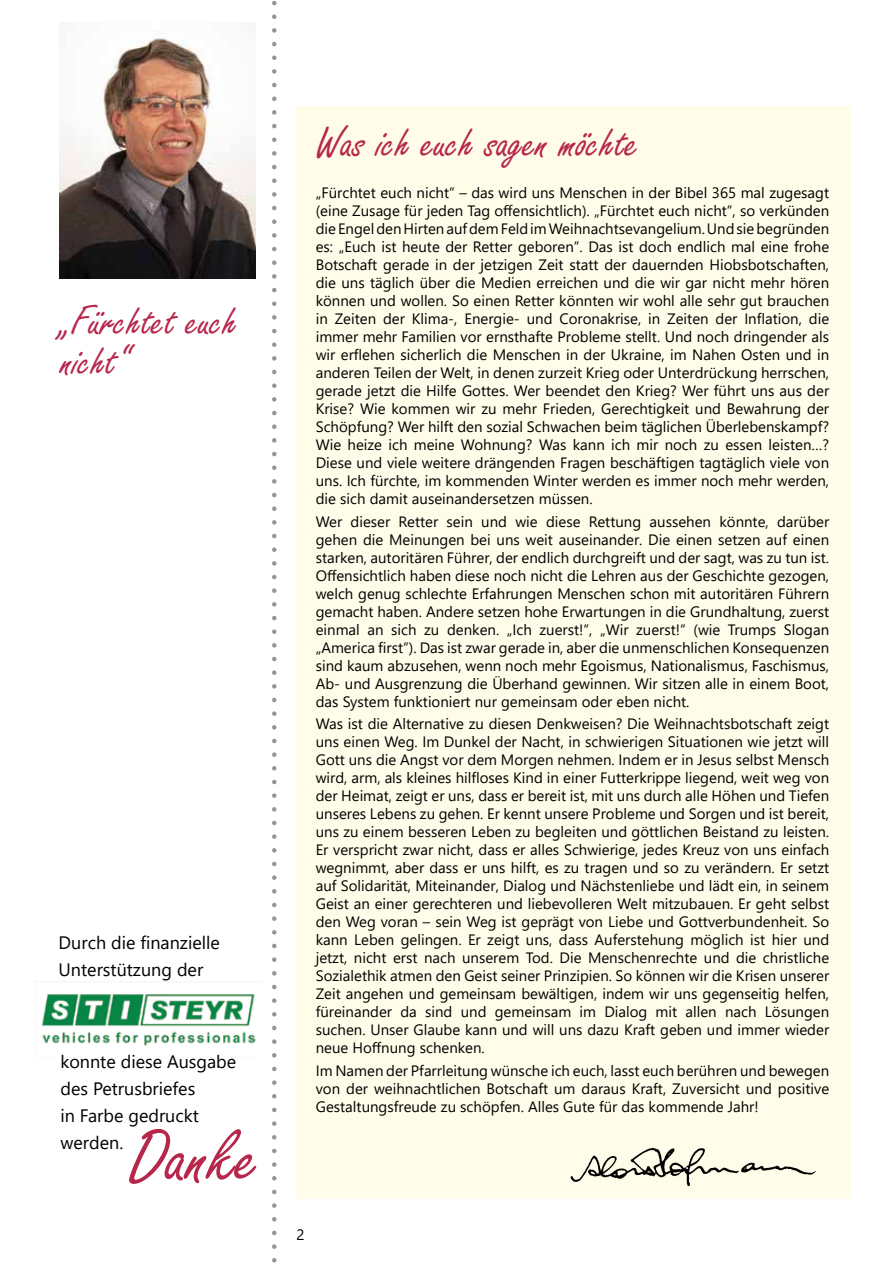
<style>
.page{position:relative;width:893px;height:1263px;background:#fff}
.page>*{position:absolute;margin:0;border:0;box-sizing:border-box;transform-origin:0 0}
.t1{font:81px "Freestyle Script";color:#b7274c}
.t2{font:46.5px "Freestyle Script";color:#b7274c}
.t3{font:45px/40.5px "Freestyle Script";color:#b7274c}
.t4{font:18px/27px "Segoe UI";color:#000}
.t5{font:15px/18px "Segoe UI";color:#000;text-align:justify}
</style>
<div class="page">
<svg style="left:272px;top:0;width:5px;height:1263px"></svg>
<div style="left:296px;top:106px;width:554px;height:1093px;background:#fffde9"></div>
<img style="left:60px;top:37px;width:195px;height:241px">
<img style="left:570px;top:1147px;width:246px;height:40px">
<img style="left:41px;top:994px;width:215px;height:52px">
<h3 class="t3" style="left:62px;top:303px;width:177px">„Fürchtet euch nicht“</h3>
<p class="t4" style="left:59px;top:927px;width:163px">Durch die finanzielle<br>Unterstützung der</p>
<p class="t4" style="left:60px;top:1046px;width:177px">konnte diese Ausgabe des Petrusbriefes<br>in Farbe gedruckt werden.</p>
<h1 class="t1" style="left:129px;top:1113px;width:132px">Danke</h1>
<h2 class="t2" style="left:316px;top:117px;width:325px">Was ich euch sagen möchte</h2>
<p class="t5" style="left:316px;top:182px;width:515px">„Fürchtet euch nicht“ – das wird uns Menschen in der Bibel 365 mal zugesagt (eine Zusage für jeden Tag offensichtlich). „Fürchtet euch nicht“, so verkünden die Engel den Hirten auf dem Feld im Weihnachtsevangelium. Und sie begründen es: „Euch ist heute der Retter geboren“. Das ist doch endlich mal eine frohe Botschaft gerade in der jetzigen Zeit statt der dauernden Hiobsbotschaften, die uns täglich über die Medien erreichen und die wir gar nicht mehr hören können und wollen. So einen Retter könnten wir wohl alle sehr gut brauchen in Zeiten der Klima-, Energie- und Coronakrise, in Zeiten der Inflation, die immer mehr Familien vor ernsthafte Probleme stellt. Und noch dringender als wir erflehen sicherlich die Menschen in der Ukraine, im Nahen Osten und in anderen Teilen der Welt, in denen zurzeit Krieg oder Unterdrückung herrschen, gerade jetzt die Hilfe Gottes. Wer beendet den Krieg? Wer führt uns aus der Krise? Wie kommen wir zu mehr Frieden, Gerechtigkeit und Bewahrung der Schöpfung? Wer hilft den sozial Schwachen beim täglichen Überlebenskampf?<br>Wie heize ich meine Wohnung? Was kann ich mir noch zu essen leisten…?<br>Diese und viele weitere drängenden Fragen beschäftigen tagtäglich viele von uns. Ich fürchte, im kommenden Winter werden es immer noch mehr werden, die sich damit auseinandersetzen müssen.</p>
<p class="t5" style="left:316px;top:511px;width:515px">Wer dieser Retter sein und wie diese Rettung aussehen könnte, darüber gehen die Meinungen bei uns weit auseinander. Die einen setzen auf einen starken, autoritären Führer, der endlich durchgreift und der sagt, was zu tun ist.<br>Offensichtlich haben diese noch nicht die Lehren aus der Geschichte gezogen, welch genug schlechte Erfahrungen Menschen schon mit autoritären Führern gemacht haben. Andere setzen hohe Erwartungen in die Grundhaltung, zuerst einmal an sich zu denken. „Ich zuerst!“, „Wir zuerst!“ (wie Trumps Slogan „America first“). Das ist zwar gerade in, aber die unmenschlichen Konsequenzen sind kaum abzusehen, wenn noch mehr Egoismus, Nationalismus, Faschismus, Ab- und Ausgrenzung die Überhand gewinnen. Wir sitzen alle in einem Boot, das System funktioniert nur gemeinsam oder eben nicht.</p>
<p class="t5" style="left:316px;top:713px;width:515px">Was ist die Alternative zu diesen Denkweisen? Die Weihnachtsbotschaft zeigt uns einen Weg. Im Dunkel der Nacht, in schwierigen Situationen wie jetzt will Gott uns die Angst vor dem Morgen nehmen. Indem er in Jesus selbst Mensch wird, arm, als kleines hilfloses Kind in einer Futterkrippe liegend, weit weg von der Heimat, zeigt er uns, dass er bereit ist, mit uns durch alle Höhen und Tiefen unseres Lebens zu gehen. Er kennt unsere Probleme und Sorgen und ist bereit, uns zu einem besseren Leben zu begleiten und göttlichen Beistand zu leisten.<br>Er verspricht zwar nicht, dass er alles Schwierige, jedes Kreuz von uns einfach wegnimmt, aber dass er uns hilft, es zu tragen und so zu verändern. Er setzt auf Solidarität, Miteinander, Dialog und Nächstenliebe und lädt ein, in seinem Geist an einer gerechteren und liebevolleren Welt mitzubauen. Er geht selbst den Weg voran – sein Weg ist geprägt von Liebe und Gottverbundenheit. So kann Leben gelingen. Er zeigt uns, dass Auferstehung möglich ist hier und jetzt, nicht erst nach unserem Tod. Die Menschenrechte und die christliche Sozialethik atmen den Geist seiner Prinzipien. So können wir die Krisen unserer Zeit angehen und gemeinsam bewältigen, indem wir uns gegenseitig helfen, füreinander da sind und gemeinsam im Dialog mit allen nach Lösungen suchen. Unser Glaube kann und will uns dazu Kraft geben und immer wieder neue Hoffnung schenken.</p>
<p class="t5" style="left:316px;top:1060px;width:515px">Im Namen der Pfarrleitung wünsche ich euch, lasst euch berühren und bewegen von der weihnachtlichen Botschaft um daraus Kraft, Zuversicht und positive Gestaltungsfreude zu schöpfen. Alles Gute für das kommende Jahr!</p>
<p class="t5" style="left:296px;top:1225px;width:10px">2</p>
</div>
